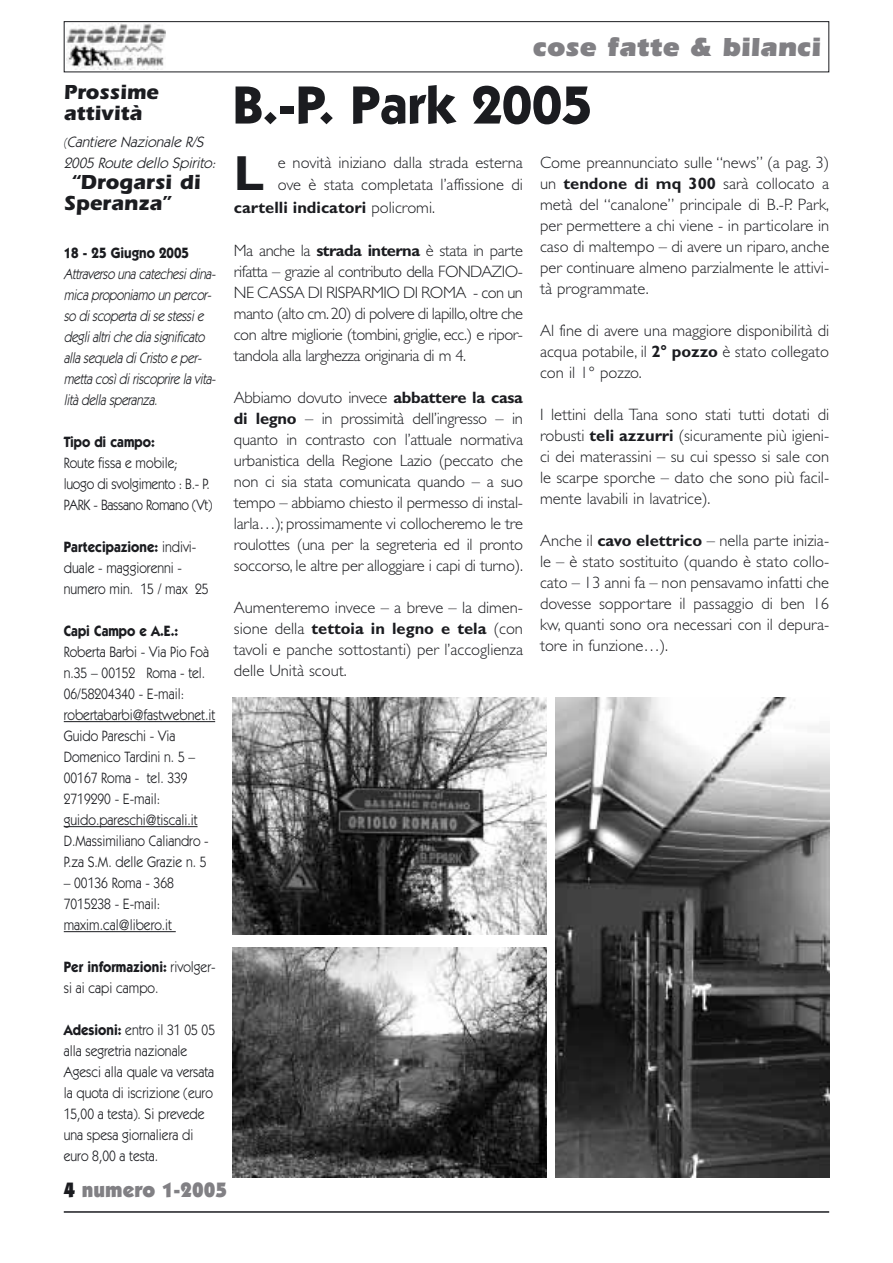
<style>
.page{position:relative;width:893px;height:1263px;background:#fff}
.page>*{position:absolute;margin:0;border:0;box-sizing:border-box;transform-origin:0 0}
.t1{font:700 54px "Itc Kabel";color:#1b1c20}
.t2{font:700 49.5px "Gill Sans";color:#1b1c20}
.t3{font:900 27px "Itc Eras";color:#818084}
.t4{font:700 21px/21px "Itc Eras";color:#1b1c20}
.t5{font:900 21px "Itc Kabel";color:#818084}
.t6{font:300 16.5px/21px "Gill Sans";color:#1b1c20;text-align:justify}
.t7{font:700 16.5px "Gill Sans";color:#1b1c20}
.t8{font:15px/21px "Itc Kabel";color:#1b1c20;scale:.9 1}
.t9{font:italic 15px/21px "Itc Kabel";color:#1b1c20;scale:.85 1}
.t10{font:15px/21px "Itc Kabel";letter-spacing:-.02em;color:#1b1c20;scale:.9 1}
.t11{font:italic 15px/21px "Itc Kabel";color:#1b1c20}
.t12{font:700 15px "Itc Kabel";color:#1b1c20;scale:.9 1}
.s1{font-size:13.5px}
.s2{font-weight:700}
.s3{color:#1b1c20}
.s4{font-weight:300}
</style>
<div class="page">
<hr style="left:64px;top:721px;width:151px;height:1px;background:#1b1c20">
<hr style="left:64px;top:826px;width:134px;height:1px;background:#1b1c20">
<hr style="left:64px;top:931px;width:112px;height:1px;background:#1b1c20">
<hr style="left:64px;top:1211px;width:765px;height:2px;background:#1b1c20">
<img style="left:67px;top:24px;width:99px;height:46px">
<div style="left:64px;top:21px;width:765px;height:51px;border:1px solid #1b1c20"></div>
<img style="left:233px;top:697px;width:313px;height:237px">
<img style="left:233px;top:947px;width:313px;height:230px">
<img style="left:556px;top:697px;width:273px;height:481px">
<h3 class="t3" style="left:532px;top:38px;width:290px">cose fatte &amp; bilanci</h3>
<h1 class="t1" style="left:233px;top:85px;width:361px">B.-P. Park 2005</h1>
<p class="t4" style="left:64px;top:84px;width:96px">Prossime attività</p>
<p class="t11" style="left:64px;top:132px;width:156px"><span class="s1">(</span>Cantiere Nazionale R/S<br>2005 Route dello Spirito:</p>
<p class="t4" style="left:64px;top:174px;width:138px;text-indent:8px">“Drogarsi di<br>Speranza”</p>
<p class="t12" style="left:64px;top:247px;width:141px">18 - 25 Giugno 2005</p>
<p class="t9" style="left:64px;top:264px;width:183px">Attraverso una catechesidina&shy;mica proponiamo un percor&shy;so discoperta dise stessie deg lialtriche dia sig nificato alla sequela diCristo e per&shy;metta cosìdiriscoprire la vita&shy;lità della speranza.</p>
<p class="t12" style="left:64px;top:436px;width:103px">Tipo di campo:</p>
<p class="t10" style="left:64px;top:453px;width:167px">Route fissa e mobile;<br>luogo di svolgimento : B.- P.<br>PARK - Bassano Romano (Vt)</p>
<p class="t8" style="left:64px;top:537px;width:162px"><span class="s2">Partecipazione:</span> indivi&shy;duale - maggiorenni - numero min. 15 / max 25</p>
<p class="t12" style="left:64px;top:625px;width:129px">Capi Campo e A.E.:</p>
<p class="t8" style="left:64px;top:642px;width:170px">Roberta Barbi - Via Pio Foà n.35 – 00152 Roma - tel.<br>06/58204340 - E-mail: robertabarbi@fastwebnet.it<br>Guido Pareschi - Via<br>Domenico Tardini n. 5 –<br>00167 Roma - tel. 339<br>2719290 - E-mail: guido.pareschi@tiscali.it<br>D.Massimiliano Caliandro -<br>P.za S.M. delle Grazie n. 5</p>
<p class="t8" style="left:64px;top:873px;width:124px">– 00136 Roma - 368<br>7015238 - E-mail: maxim.cal@libero.it</p>
<p class="t8" style="left:64px;top:957px;width:170px"><span class="s2">Per informazioni:</span> rivolger&shy;si ai capi campo.</p>
<p class="t8" style="left:64px;top:1020px;width:170px"><span class="s2">Adesioni:</span> entro il 31 05 05 alla segretria nazionale<br>Agesci alla quale va versata la quota di iscrizione (euro<br>15,00 a testa). Si prevede una spesa giornaliera di euro 8,00 a testa.</p>
<p class="t5" style="left:64px;top:1182px;width:165px"><span class="s3">4</span> numero 1-2005</p>
<p class="t6" style="left:540px;top:154px;width:291px">Come preannunciato sulle “news” (a pag. 3) un <span class="s2">tendone di mq 300</span> sarà collocato a metà del “canalone” principale di B.-P. Park, per permettere a chi viene - in particolare in caso di maltempo – di avere un riparo, anche per continuare almeno parzialmente le attivi&shy;tà programmate.</p>
<p class="t6" style="left:540px;top:322px;width:291px">Al fine di avere una maggiore disponibilità di acqua potabile, il <span class="s2">2° pozzo</span> è stato collegato con il 1° pozzo.</p>
<p class="t6" style="left:540px;top:406px;width:291px">I lettini della Tana sono stati tutti dotati di robusti <span class="s2">teli azzurri</span> (sicuramente più igieni&shy;ci dei materassini – su cui spesso si sale con le scarpe sporche – dato che sono più facil&shy;mente lavabili in lavatrice).</p>
<p class="t6" style="left:540px;top:532px;width:291px">Anche il <span class="s2">cavo elettrico</span> – nella parte inizia&shy;le – è stato sostituito (quando è stato collo&shy;cato – 13 anni fa – non pensavamo infatti che dovesse sopportare il passaggio di ben 16 kw, quanti sono ora necessari con il depura&shy;tore in funzione…).</p>
<h2 class="t2" style="left:234px;top:157px;width:32px">L</h2>
<p class="t6" style="left:278px;top:154px;width:247px">e novità iniziano dalla strada esterna</p>
<p class="t6" style="left:278px;top:176px;width:247px">ove è stata completata l’affissione di</p>
<p class="t7" style="left:234px;top:202px;width:203px">cartelli indicatori <span class="s4">policromi.</span></p>
<p class="t6" style="left:234px;top:242px;width:291px">Ma anche la <span class="s2">strada interna</span> è stata in parte rifatta – grazie al contributo della FONDAZIO-NE CASSA DI RISPARMIO DI ROMA - con un manto (alto cm.20) di polvere di lapillo,oltre che con altre migliorie (tombini, griglie, ecc.) e ripor&shy;tandola alla larghezza originaria di m 4.</p>
<p class="t6" style="left:234px;top:389px;width:291px">Abbiamo dovuto invece <span class="s2">abbattere la casa di legno</span> – in prossimità dell’ingresso – in quanto in contrasto con l’attuale normativa urbanistica della Regione Lazio (peccato che non ci sia stata comunicata quando – a suo tempo – abbiamo chiesto il permesso di instal&shy;larla…); prossimamente vi collocheremo le tre roulottes (una per la segreteria ed il pronto soccorso, le altre per alloggiare i capi di turno).</p>
<p class="t6" style="left:234px;top:599px;width:291px">Aumenteremo invece – a breve – la dimen&shy;sione della <span class="s2">tettoia in legno e tela</span> (con tavoli e panche sottostanti) per l’accoglienza delle Unità scout.</p>
</div>
